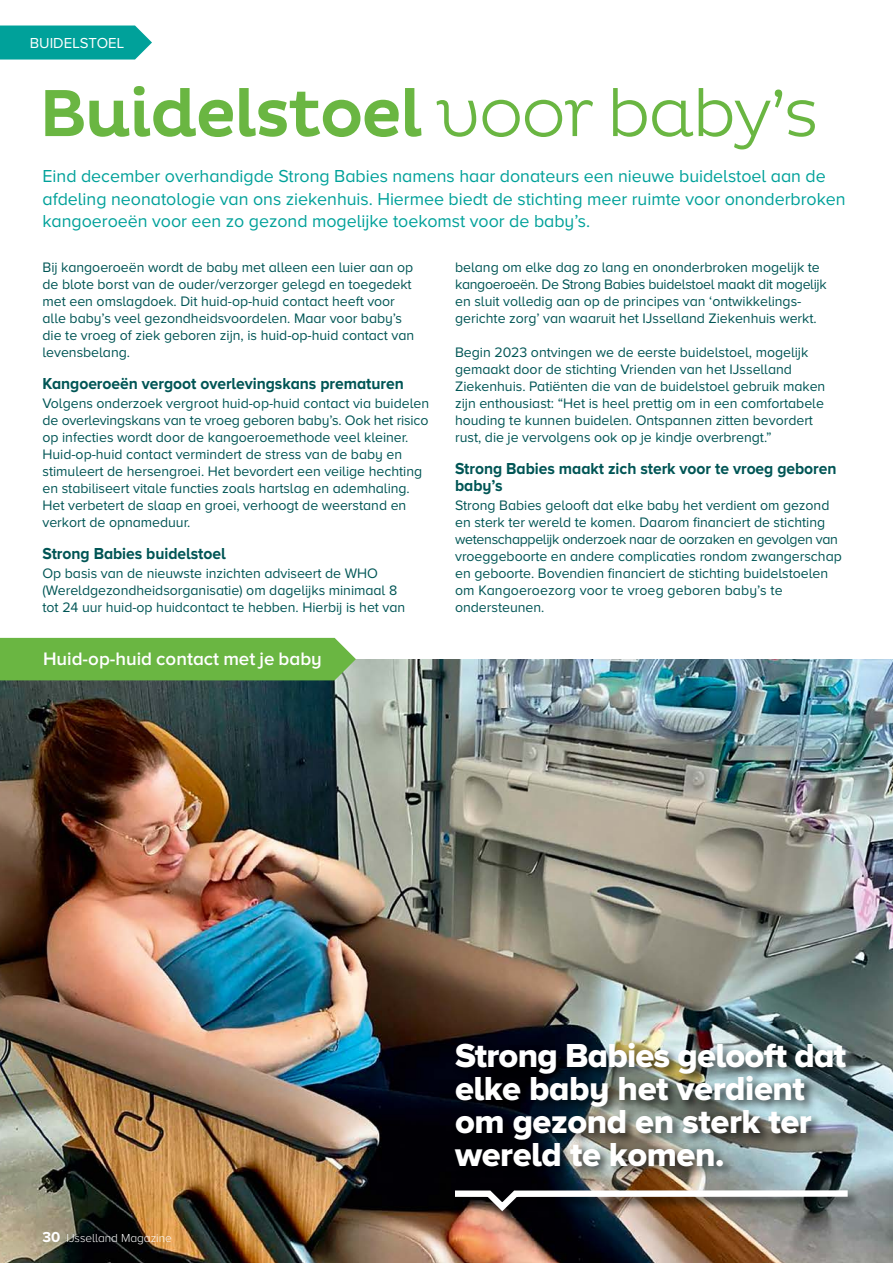
<style>
.page{position:relative;width:893px;height:1263px;background:#fff}
.page>*{position:absolute;margin:0;border:0;box-sizing:border-box;transform-origin:0 0}
.t1{font:500 67.65px "Pluto";letter-spacing:-.035em;color:#6ab642}
.t2{font:34.5px/33px "Proxima Nova A Extrabld";letter-spacing:-.015em;color:#fff}
.t3{font:600 18.75px "Proxima Nova A";color:#fff}
.t4{font:18px/22.5px "Proxima Nova A";letter-spacing:-.005em;color:#00a19a}
.t5{font:700 16.5px/17px "Proxima Nova A";letter-spacing:-.005em;color:#055;scale:.95 1}
.t6{font:15px "Proxima Nova A";color:#fff}
.t7{font:14.25px/17px "Proxima Nova A";letter-spacing:-.005em;color:#055}
.t8{font:300 12px "Proxima Nova A";letter-spacing:-.005em;color:#fff}
.s1{font-weight:300}
.s2{font-weight:700;font-size:15px}
</style>
<div class="page">
<hr style="left:892px;top:0;width:1px;height:1263px;background:#ccc4ba">
<svg style="left:0;top:26px;width:152px;height:34px;background:#11a7a0"></svg>
<img style="left:0;top:659px;width:893px;height:604px">
<div style="left:0;top:638px;width:356px;height:42px;background:#6ab642"></div>
<div style="left:453px;top:1188px;width:409px;height:36px;background:#000;opacity:.6"></div>
<img style="left:449px;top:1187px;width:405px;height:29px">
<div style="left:452px;top:1039px;width:407px;height:140px;background:#000;opacity:.7"></div>
<p class="t6" style="left:30px;top:34px;width:96px">BUIDELSTOEL</p>
<h1 class="t1" style="left:39px;top:75px;width:781px">Buidelstoel <span class="s1">voor baby’s</span></h1>
<p class="t4" style="left:43px;top:165px;width:805px">Eind december overhandigde Strong Babies namens haar donateurs een nieuwe buidelstoel aan de afdeling neonatologie van ons ziekenhuis. Hiermee biedt de stichting meer ruimte voor ononderbroken kangoeroeën voor een zo gezond mogelijke toekomst voor de baby’s.</p>
<p class="t7" style="left:43px;top:259px;width:373px">Bij kangoeroeën wordt de baby met alleen een luier aan op de blote borst van de ouder/verzorger gelegd en toegedekt met een omslagdoek. Dit huid-op-huid contact heeft voor alle baby’s veel gezondheidsvoordelen. Maar voor baby’s die te vroeg of ziek geboren zijn, is huid-op-huid contact van levensbelang.</p>
<p class="t5" style="left:43px;top:375px;width:382px">Kangoeroeën vergoot overlevingskans prematuren</p>
<p class="t7" style="left:43px;top:395px;width:388px">Volgens onderzoek vergroot huid-op-huid contact via buidelen de overlevingskans van te vroeg geboren baby’s. Ook het risico op infecties wordt door de kangoeroemethode veel kleiner.<br>Huid-op-huid contact vermindert de stress van de baby en stimuleert de hersengroei. Het bevordert een veilige hechting en stabiliseert vitale functies zoals hartslag en ademhaling.<br>Het verbetert de slaap en groei, verhoogt de weerstand en verkort de opnameduur.</p>
<p class="t5" style="left:43px;top:545px;width:194px">Strong Babies buidelstoel</p>
<p class="t7" style="left:43px;top:565px;width:364px">Op basis van de nieuwste inzichten adviseert de WHO (Wereldgezondheidsorganisatie) om dagelijks minimaal 8 tot 24 uur huid-op huidcontact te hebben. Hierbij is het van</p>
<h3 class="t3" style="left:43px;top:648px;width:280px">Huid-op-huid contact met je baby</h3>
<p class="t7" style="left:455px;top:259px;width:373px">belang om elke dag zo lang en ononderbroken mogelijk te kangoeroeën. De Strong Babies buidelstoel maakt dit mogelijk en sluit volledig aan op de principes van ‘ontwikkelings&shy;gerichte zorg’ van waaruit het IJsselland Ziekenhuis werkt.</p>
<p class="t7" style="left:455px;top:344px;width:372px">Begin 2023 ontvingen we de eerste buidelstoel, mogelijk gemaakt door de stichting Vrienden van het IJsselland Ziekenhuis. Patiënten die van de buidelstoel gebruik maken zijn enthousiast: “Het is heel prettig om in een comfortabele houding te kunnen buidelen. Ontspannen zitten bevordert rust, die je vervolgens ook op je kindje overbrengt.”</p>
<p class="t5" style="left:455px;top:460px;width:403px">Strong Babies maakt zich sterk voor te vroeg geboren baby’s</p>
<p class="t7" style="left:455px;top:497px;width:388px">Strong Babies gelooft dat elke baby het verdient om gezond en sterk ter wereld te komen. Daarom financiert de stichting wetenschappelijk onderzoek naar de oorzaken en gevolgen van vroeggeboorte en andere complicaties rondom zwangerschap en geboorte. Bovendien financiert de stichting buidelstoelen om Kangoeroezorg voor te vroeg geboren baby’s te ondersteunen.</p>
<p class="t8" style="left:43px;top:1231px;width:131px"><span class="s2">30</span> IJsselland Magazine</p>
<h2 class="t2" style="left:455px;top:1038px;width:393px">Strong Babies gelooft dat elke baby het verdient om gezond en sterk ter wereld te komen.</h2>
</div>
